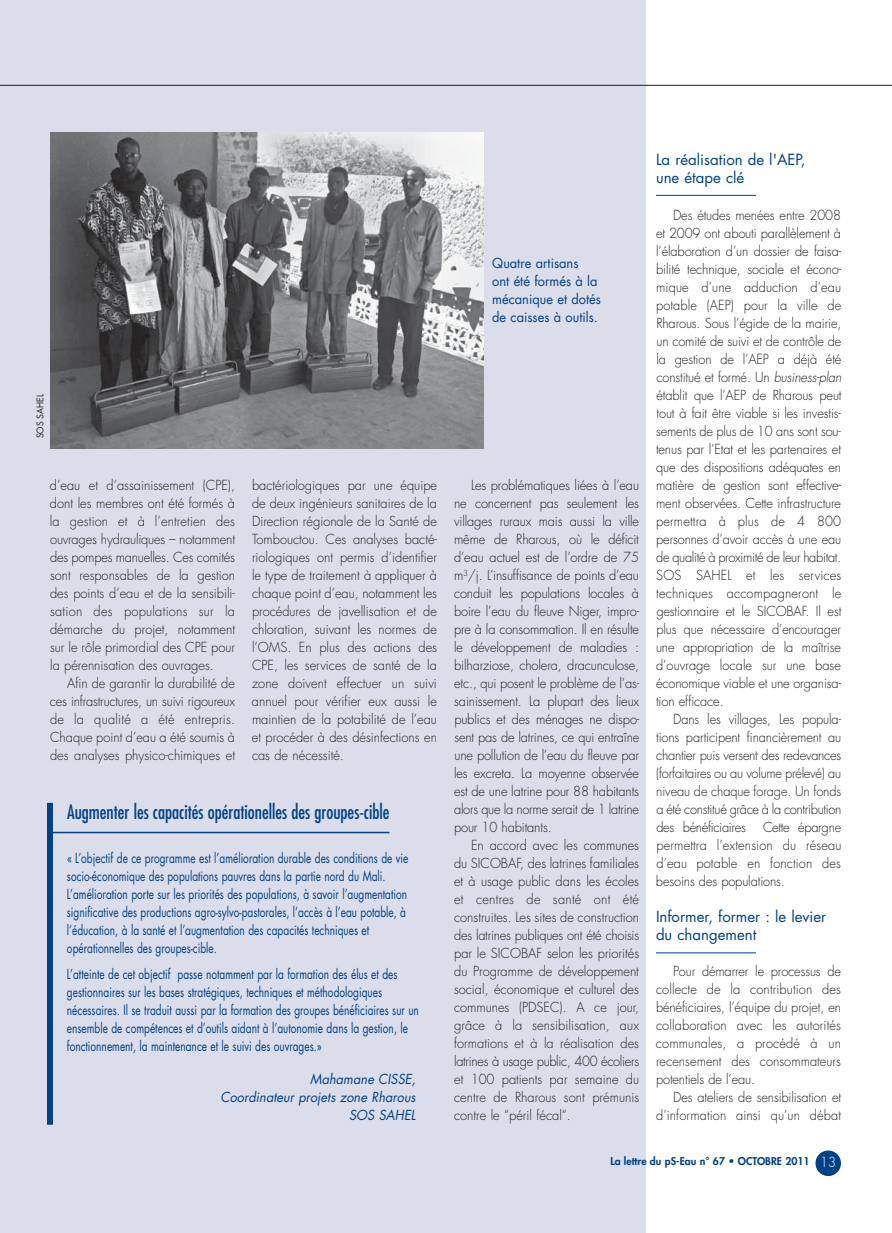
<style>
.page{position:relative;width:892px;height:1233px;background:#fff}
.page>*{position:absolute;margin:0;border:0;box-sizing:border-box;transform-origin:0 0}
.t1{font:condensed 19.5px "Futura";color:#004286;scale:.95 1}
.t2{font:15px/18px "Futura";color:#004286}
.t3{font:300 13.5px/18px "Futura";color:#231f20;text-align:justify;scale:.95 1}
.t4{font:13.5px/18px "Futura";color:#004286;scale:.75 1}
.t5{font:13.5px/18px "Futura";color:#004286;scale:.95 1}
.t6{font:italic 13.5px/18px "Futura";color:#004286;text-align:right;scale:.95 1}
.t7{font:800 10.5px "Futura";color:#004286}
.t8{font:9px "Futura";color:#231f20;scale:.95 1}
.s1{font-style:italic}
.s2{font-weight:300;font-size:13.5px;color:#fff}
</style>
<div class="page">
<div style="left:0;top:0;width:645px;height:1232px;background:#dbddeb"></div>
<hr style="left:0;top:85px;width:892px;height:1px;background:#231f20">
<div style="left:815px;top:1150px;width:26px;height:25px;background:#004286;border-radius:50%"></div>
<hr style="left:656px;top:195px;width:100px;height:1px;background:#004286">
<hr style="left:656px;top:952px;width:100px;height:1px;background:#004286">
<img style="left:50px;top:132px;width:434px;height:316px">
<hr style="left:50px;top:831px;width:339px;height:2px;background:#004286">
<div style="left:47px;top:802px;width:6px;height:322px;background:#004286"></div>
<p class="t8" style="left:36px;top:438px;width:48px;rotate:-90deg">SOS SAHEL</p>
<p class="t5" style="left:492px;top:255px;width:116px">Quatre artisans<br>ont été formés à la mécanique et dotés de caisses à outils.</p>
<p class="t3" style="left:252px;top:477px;width:196px">bactériologiques par une équipe de deux ingénieurs sanitaires de la Direction régionale de la Santé de Tombouctou. Ces analyses bacté&shy;riologiques ont permis d’identifier le type de traitement à appliquer à chaque point d’eau, notamment les procédures de javellisation et de chloration, suivant les normes de l’OMS. En plus des actions des CPE, les services de santé de la zone doivent effectuer un suivi annuel pour vérifier eux aussi le maintien de la potabilité de l’eau et procéder à des désinfections en cas de nécessité.</p>
<p class="t3" style="left:454px;top:477px;width:197px;text-indent:17px">Les problématiques liées à l’eau ne concernent pas seulement les villages ruraux mais aussi la ville même de Rharous, où le déficit d’eau actuel est de l’ordre de 75 m<sup>3</sup>/j. L’insuffisance de points d’eau conduit les populations locales à boire l’eau du fleuve Niger, impro&shy;pre à la consommation. Il en résulte le développement de maladies : bilharziose, cholera, dracunculose, etc., qui posent le problème de l’as&shy;sainissement. La plupart des lieux publics et des ménages ne dispo&shy;sent pas de latrines, ce qui entraîne une pollution de l’eau du fleuve par les excreta. La moyenne observée est de une latrine pour 88 habitants alors que la norme serait de 1 latrine pour 10 habitants.</p>
<p class="t3" style="left:454px;top:837px;width:196px;text-indent:17px">En accord avec les communes du SICOBAF, des latrines familiales et à usage public dans les écoles et centres de santé ont été construites. Les sites de construction des latrines publiques ont été choisis par le SICOBAF selon les priorités du Programme de développement social, économique et culturel des communes (PDSEC). A ce jour, grâce à la sensibilisation, aux formations et à la réalisation des latrines à usage public, 400 écoliers et 100 patients par semaine du centre de Rharous sont prémunis contre le “péril fécal“.</p>
<p class="t3" style="left:50px;top:477px;width:196px">d’eau et d’assainissement (CPE), dont les membres ont été formés à la gestion et à l’entretien des ouvrages hydrauliques – notamment des pompes manuelles. Ces comités sont responsables de la gestion des points d’eau et de la sensibili&shy;sation des populations sur la démarche du projet, notamment sur le rôle primordial des CPE pour la pérennisation des ouvrages.</p>
<p class="t3" style="left:50px;top:675px;width:196px;text-indent:17px">Afin de garantir la durabilité de ces infrastructures, un suivi rigoureux de la qualité a été entrepris.<br>Chaque point d’eau a été soumis à des analyses physico-chimiques et</p>
<h1 class="t1" style="left:67px;top:802px;width:341px">Augmenter les capacités opérationelles des groupes-cible</h1>
<p class="t4" style="left:67px;top:849px;width:457px">« L’objectif de ce programme est l’amélioration durable des conditions de vie socio-économique des populations pauvres dans la partie nord du Mali.<br>L’amélioration porte sur les priorités des populations, à savoir l’augmentation significative des productions agro-sylvo-pastorales, l’accès à l’eau potable, à l’éducation, à la santé et l’augmentation des capacités techniques et opérationnelles des groupes-cible.</p>
<p class="t4" style="left:67px;top:966px;width:471px">L’atteinte de cet objectif passe notamment par la formation des élus et des gestionnaires sur les bases stratégiques, techniques et méthodologiques nécessaires. Il se traduit aussi par la formation des groupes bénéficiaires sur un ensemble de compétences et d’outils aidant à l’autonomie dans la gestion, le fonctionnement, la maintenance et le suivi des ouvrages.»</p>
<p class="t6" style="left:221px;top:1071px;width:207px">Mahamane CISSE,<br>Coordinateur projets zone Rharous<br>SOS SAHEL</p>
<p class="t2" style="left:656px;top:151px;width:151px">La réalisation de l'AEP, une étape clé</p>
<p class="t3" style="left:656px;top:207px;width:197px;text-indent:17px">Des études menées entre 2008 et 2009 ont abouti parallèlement à l’élaboration d’un dossier de faisa&shy;bilité technique, sociale et écono&shy;mique d’une adduction d’eau potable (AEP) pour la ville de Rharous. Sous l’égide de la mairie, un comité de suivi et de contrôle de la gestion de l’AEP a déjà été constitué et formé. Un <span class="s1">business-plan </span>établit que l’AEP de Rharous peut tout à fait être viable si les investis&shy;sements de plus de 10 ans sont sou&shy;tenus par l’Etat et les partenaires et que des dispositions adéquates en matière de gestion sont effective&shy;ment observées. Cette infrastructure permettra à plus de 4 800 personnes d’avoir accès à une eau de qualité à proximité de leur habitat.<br>SOS SAHEL et les services techniques accompagneront le gestionnaire et le SICOBAF. Il est plus que nécessaire d’encourager une appropriation de la maîtrise d’ouvrage locale sur une base économique viable et une organisa&shy;tion efficace.</p>
<p class="t3" style="left:656px;top:711px;width:196px;text-indent:17px">Dans les villages, Les popula&shy;tions participent financièrement au chantier puis versent des redevances (forfaitaires ou au volume prélevé) au niveau de chaque forage. Un fonds a été constitué grâce à la contribution des bénéficiaires</p>
<p class="t3" style="left:656px;top:819px;width:197px;text-indent:107px">Cette épargne permettra l’extension du réseau d’eau potable en fonction des besoins des populations.</p>
<p class="t2" style="left:656px;top:908px;width:172px">Informer, former : le levier du changement</p>
<p class="t3" style="left:656px;top:963px;width:196px;text-indent:17px">Pour démarrer le processus de collecte de la contribution des bénéficiaires, l’équipe du projet, en collaboration avec les autorités communales, a procédé à un recensement des consommateurs potentiels de l’eau.</p>
<p class="t3" style="left:656px;top:1089px;width:196px;text-align:right">Des ateliers de sensibilisation et d’information ainsi qu’un débat</p>
<p class="t7" style="left:610px;top:1156px;width:227px">La lettre du pS-Eau n° 67 • OCTOBRE 2011 <span class="s2">13</span></p>
</div>
